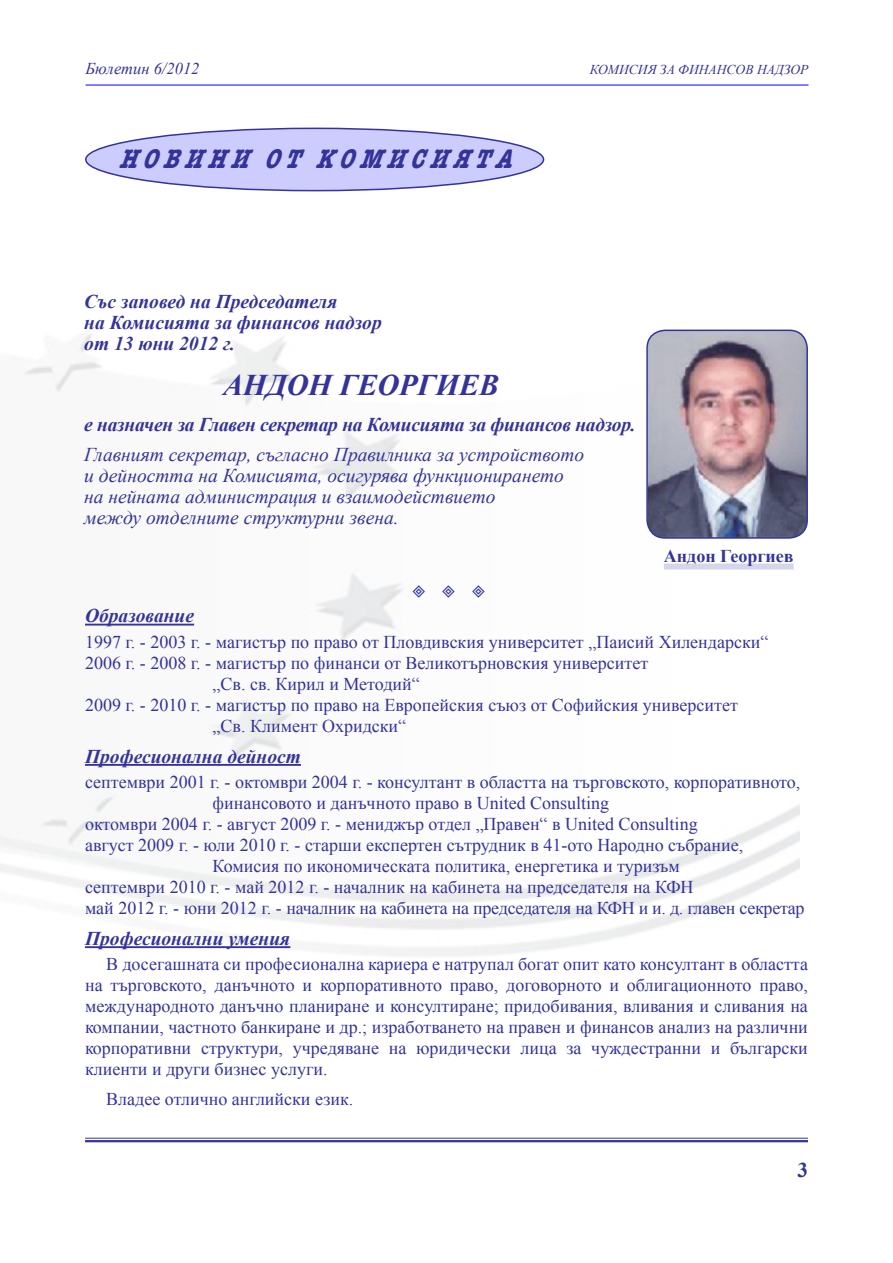
<style>
.page{position:relative;width:893px;height:1263px;background:#fff}
.page>*{position:absolute;margin:0;border:0;box-sizing:border-box;transform-origin:0 0}
.t1{font:italic 700 30px "Times New Roman";color:#339}
.t2{font:italic 700 27px "Type Writer Cyr";color:#339;scale:.75 1}
.O_ia_eaeiYiio_2{font:italic 700 19.5px "Times New Roman";color:#339}
.t3{font:italic 19.5px "Times New Roman";color:#339}
.O_ia_eaeiYiio_2-2{font:18px/21px "Times New Roman";color:#339;text-align:justify}
.t4{font:700 18px "Times New Roman";color:#339}
.t5{font:italic 16.5px "Times New Roman";color:#339}
.t6{font:italic 13.5px "Times New Roman";color:#339}
</style>
<div class="page">
<img style="left:0;top:130px;width:799px;height:827px">
<hr style="left:85px;top:1138px;width:723px;height:1px;background:#339">
<hr style="left:85px;top:1140px;width:723px;height:2px;background:#339">
<hr style="left:86px;top:85px;width:722px;height:1px;background:#00f">
<div style="left:86px;top:128px;width:458px;height:63px;background:#ccf;border-radius:50%"></div>
<div style="left:85px;top:128px;width:459px;height:63px;border:2px solid #339;border-radius:50%"></div>
<div style="left:664px;top:563px;width:130px;height:6px;background:#d6d6eb"></div>
<img style="left:647px;top:330px;width:160px;height:208px;border-radius:18px">
<div style="left:646px;top:330px;width:162px;height:209px;border:2px solid #339;border-radius:18px"></div>
<hr style="left:85px;top:624px;width:109px;height:1px;background:#339">
<hr style="left:85px;top:764px;width:216px;height:2px;background:#339">
<hr style="left:85px;top:946px;width:205px;height:2px;background:#339">
<svg style="left:413px;top:585px;width:12px;height:12px"></svg>
<svg style="left:442px;top:585px;width:13px;height:12px"></svg>
<svg style="left:472px;top:585px;width:13px;height:12px"></svg>
<p class="t5" style="left:86px;top:57px;width:115px">Бюлетин 6/2012</p>
<p class="t6" style="left:590px;top:60px;width:220px">КОМИСИЯ ЗА ФИНАНСОВ НАДЗОР</p>
<p class="t2" style="left:119px;top:142px;width:120px">Н ОВИНИ</p>
<p class="t2" style="left:264px;top:142px;width:194px">ОТ КОМИСИ</p>
<p class="t2" style="left:452px;top:142px;width:85px">ЯТА</p>
<p class="O_ia_eaeiYiio_2" style="left:84px;top:288px;width:255px">Със заповед на Председателя</p>
<p class="O_ia_eaeiYiio_2" style="left:84px;top:309px;width:299px">на Комисията за финансов надзор</p>
<p class="O_ia_eaeiYiio_2" style="left:84px;top:330px;width:152px">от 13 юни 2012 г.</p>
<p class="t1" style="left:223px;top:364px;width:277px">АНДОН ГЕОРГИЕВ</p>
<p class="O_ia_eaeiYiio_2" style="left:84px;top:411px;width:553px">е назначен за Главен секретар на Комисията за финансов надзор.</p>
<p class="t3" style="left:84px;top:441px;width:502px">Главният секретар, съгласно Правилника за устройството</p>
<p class="t3" style="left:84px;top:462px;width:481px">и дейността на Комисията, осигурява функционирането</p>
<p class="t3" style="left:84px;top:483px;width:413px">на нейната администрация и взаимодействието</p>
<p class="t3" style="left:84px;top:504px;width:316px">между отделните структурни звена.</p>
<p class="t4" style="left:664px;top:544px;width:131px">Андон Георгиев</p>
<p class="O_ia_eaeiYiio_2" style="left:85px;top:602px;width:111px">Образование</p>
<p class="O_ia_eaeiYiio_2-2" style="left:85px;top:631px;width:685px">1997 г. - 2003 г. - магистър по право от Пловдивския университет „Паисий Хилендарски“</p>
<p class="O_ia_eaeiYiio_2-2" style="left:85px;top:652px;width:565px">2006 г. - 2008 г. - магистър по финанси от Великотърновския университет</p>
<p class="O_ia_eaeiYiio_2-2" style="left:213px;top:673px;width:209px">„Св. св. Кирил и Методий“</p>
<p class="O_ia_eaeiYiio_2-2" style="left:85px;top:694px;width:654px">2009 г. - 2010 г. - магистър по право на Европейския съюз от Софийския университет</p>
<p class="O_ia_eaeiYiio_2-2" style="left:213px;top:715px;width:195px">„Св. Климент Охридски“</p>
<p class="O_ia_eaeiYiio_2" style="left:85px;top:743px;width:217px">Професионална дейност</p>
<p class="O_ia_eaeiYiio_2-2" style="left:85px;top:771px;width:717px">септември 2001 г. - октомври 2004 г. - консултант в областта на търговското, корпоративното,</p>
<p class="O_ia_eaeiYiio_2-2" style="left:213px;top:792px;width:398px">финансовото и данъчното право в United Consulting</p>
<p class="O_ia_eaeiYiio_2-2" style="left:85px;top:813px;width:614px">октомври 2004 г. - август 2009 г. - мениджър отдел „Правен“ в United Consulting</p>
<p class="O_ia_eaeiYiio_2-2" style="left:85px;top:834px;width:660px">август 2009 г. - юли 2010 г. - старши експертен сътрудник в 41-ото Народно събрание,</p>
<p class="O_ia_eaeiYiio_2-2" style="left:213px;top:855px;width:469px">Комисия по икономическата политика, енергетика и туризъм</p>
<p class="O_ia_eaeiYiio_2-2" style="left:85px;top:876px;width:610px">септември 2010 г. - май 2012 г. - началник на кабинета на председателя на КФН</p>
<p class="O_ia_eaeiYiio_2-2" style="left:85px;top:897px;width:721px">май 2012 г. - юни 2012 г. - началник на кабинета на председателя на КФН и и. д. главен секретар</p>
<p class="O_ia_eaeiYiio_2" style="left:85px;top:925px;width:207px">Професионални умения</p>
<p class="O_ia_eaeiYiio_2-2" style="left:85px;top:953px;width:724px;text-indent:21px">В досегашната си професионална кариера е натрупал богат опит като консултант в областта на търговското, данъчното и корпоративното право, договорното и облигационното право, международното данъчно планиране и консултиране; придобивания, вливания и сливания на компании, частното банкиране и др.; изработването на правен и финансов анализ на различни корпоративни структури, учредяване на юридически лица за чуждестранни и български клиенти и други бизнес услуги.</p>
<p class="O_ia_eaeiYiio_2-2" style="left:106px;top:1088px;width:248px">Владее отлично английски език.</p>
</div>
